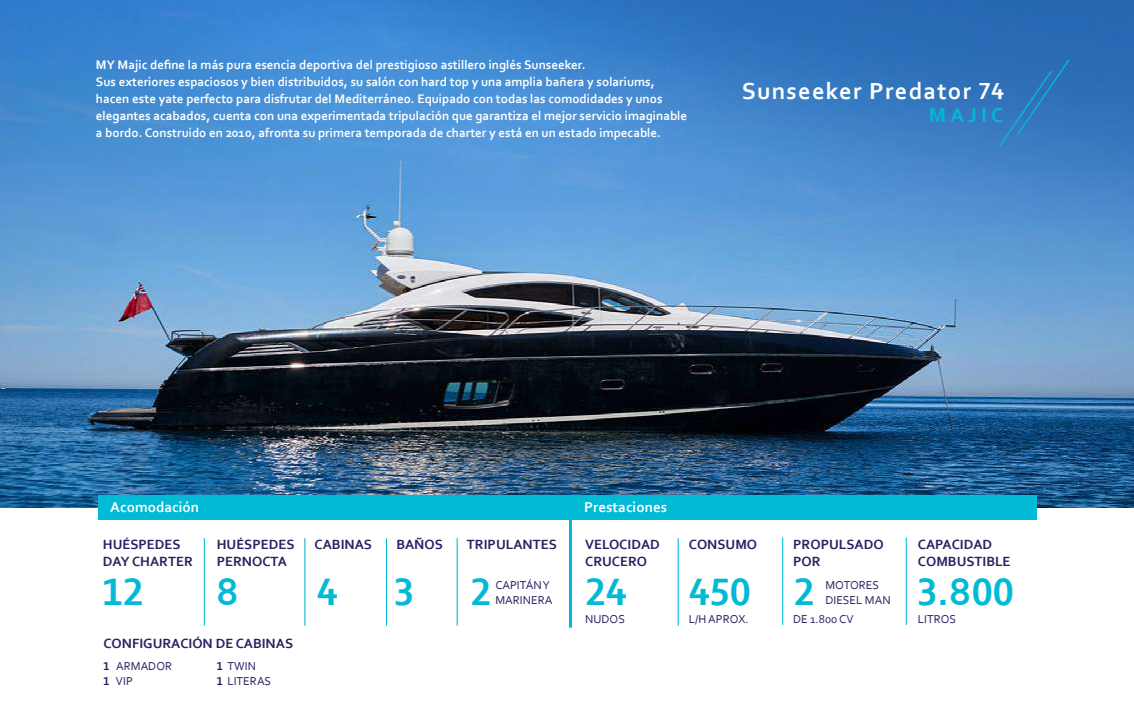
<style>
.page{position:relative;width:1134px;height:720px;background:#fff}
.page>*{position:absolute;margin:0;border:0;box-sizing:border-box;transform-origin:0 0}
.t1{font:700 40px "Corbel";color:#00bad6}
.t2{font:700 24.3px "Corbel";letter-spacing:.05em;color:#fff}
.t3{font:700 20.9px "Corbel";letter-spacing:.2em;color:#00bad6}
.t4{font:700 15px "Corbel";color:#fff}
.t5{font:700 14px/16.8px "Corbel";color:#262261}
.t6{font:700 13px/17px "Corbel";color:#fff}
.t7{font:12px/14.4px "Corbel";color:#262261}
.s1{font-weight:700}
</style>
<div class="page">
<img style="left:0;top:0;width:1134px;height:508px">
<svg style="left:998px;top:58px;width:73px;height:90px;background:#3075bb"></svg>
<div style="left:98px;top:495px;width:938px;height:25px;background:#00bad6"></div>
<hr style="left:678px;top:538px;width:1px;height:88px;background:#00bad6">
<hr style="left:204px;top:538px;width:1px;height:88px;background:#00bad6">
<hr style="left:304px;top:538px;width:1px;height:88px;background:#00bad6">
<hr style="left:386px;top:538px;width:1px;height:88px;background:#00bad6">
<hr style="left:457px;top:538px;width:1px;height:88px;background:#00bad6">
<hr style="left:782px;top:538px;width:1px;height:87px;background:#00bad6">
<hr style="left:906px;top:538px;width:1px;height:87px;background:#00bad6">
<hr style="left:569px;top:520px;width:3px;height:108px;background:#00bad6">
<p class="t6" style="left:96px;top:55px;width:593px">MY Majic define la más pura esencia deportiva del prestigioso astillero inglés Sunseeker.<br>Sus exteriores espaciosos y bien distribuidos, su salón con hard top y una amplia bañera y solariums, hacen este yate perfecto para disfrutar del Mediterráneo. Equipado con todas las comodidades y unos elegantes acabados, cuenta con una experimentada tripulación que garantiza el mejor servicio imaginable a bordo. Construido en 2010, afronta su primera temporada de charter y está en un estado impecable.</p>
<h2 class="t2" style="left:742px;top:76px;width:264px">Sunseeker Predator 74</h2>
<h3 class="t3" style="left:929px;top:102px;width:76px">MAJIC</h3>
<p class="t4" style="left:110px;top:498px;width:90px">Acomodación</p>
<p class="t4" style="left:584px;top:498px;width:84px">Prestaciones</p>
<p class="t5" style="left:217px;top:535px;width:79px">HUÉSPEDES<br>PERNOCTA</p>
<p class="t5" style="left:315px;top:535px;width:59px">CABINAS</p>
<p class="t5" style="left:396px;top:535px;width:48px">BAÑOS</p>
<h1 class="t1" style="left:317px;top:567px;width:23px">4</h1>
<h1 class="t1" style="left:394px;top:567px;width:21px">3</h1>
<h1 class="t1" style="left:794px;top:567px;width:22px">2</h1>
<p class="t7" style="left:825px;top:578px;width:67px">MOTORES<br>DIESEL MAN</p>
<p class="t5" style="left:103px;top:535px;width:91px">HUÉSPEDES<br>DAY CHARTER</p>
<p class="t5" style="left:585px;top:535px;width:76px">VELOCIDAD<br>CRUCERO</p>
<p class="t5" style="left:689px;top:535px;width:70px">CONSUMO</p>
<p class="t5" style="left:467px;top:535px;width:91px">TRIPULANTES</p>
<h1 class="t1" style="left:470px;top:567px;width:22px">2</h1>
<p class="t5" style="left:793px;top:535px;width:92px">PROPULSADO<br>POR</p>
<h1 class="t1" style="left:103px;top:567px;width:42px">12</h1>
<h1 class="t1" style="left:216px;top:567px;width:24px">8</h1>
<h1 class="t1" style="left:585px;top:567px;width:44px">24</h1>
<h1 class="t1" style="left:689px;top:567px;width:63px">450</h1>
<p class="t7" style="left:585px;top:612px;width:41px">NUDOS</p>
<p class="t7" style="left:689px;top:612px;width:61px">L/H APROX.</p>
<p class="t7" style="left:793px;top:612px;width:62px">DE 1.800 CV</p>
<p class="t7" style="left:495px;top:578px;width:59px">CAPITÁN Y<br>MARINERA</p>
<p class="t5" style="left:103px;top:634px;width:191px">CONFIGURACIÓN DE CABINAS</p>
<p class="t7" style="left:103px;top:659px;width:70px"><span class="s1">1</span> ARMADOR<br><span class="s1">1</span> VIP</p>
<p class="t7" style="left:217px;top:659px;width:56px"><span class="s1">1</span> TWIN<br><span class="s1">1</span> LITERAS</p>
<p class="t5" style="left:918px;top:535px;width:94px">CAPACIDAD<br>COMBUSTIBLE</p>
<h1 class="t1" style="left:918px;top:567px;width:97px">3.800</h1>
<p class="t7" style="left:918px;top:612px;width:40px">LITROS</p>
</div>
